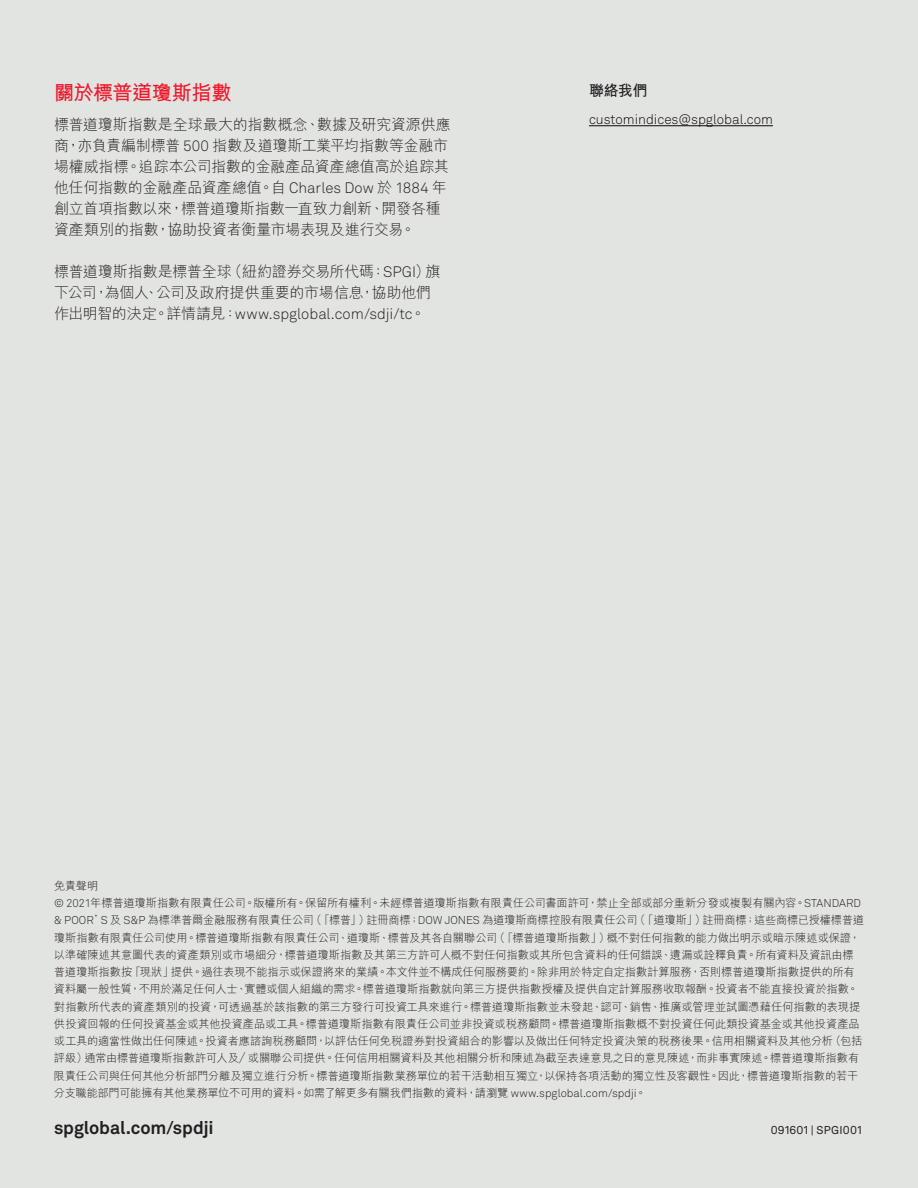
<style>
.page{position:relative;width:918px;height:1188px;background:#e2e4e2}
.page>*{position:absolute;margin:0;border:0;box-sizing:border-box;transform-origin:0 0}
.t1{font:700 20.25px "M Hei HK";letter-spacing:-.035em;color:#ee1b2d}
.t2{font:700 18px "Akkurat Pro";letter-spacing:-.005em;color:#231f20}
.t3{font:300 15px/21px "M Hei HK";letter-spacing:-.015em;color:#231f20}
.t4{font:15px "Akkurat Light Pro";color:#231f20}
.t5{font:700 15px "M Hei HK";color:#231f20}
.t6{font:13.5px "Akkurat Light Pro";color:#0e0607}
.t7{font:300 11.25px/17.2px "M Hei HK";letter-spacing:-.015em;color:#231f20}
.t8{font:11.25px "Akkurat LL";letter-spacing:.03em;color:#231f20}
.s1{font-family:"Akkurat Light Pro";font-weight:400}
.s2{font-family:"M Hei HK";font-weight:300}
</style>
<div class="page">
<hr style="left:589px;top:125px;width:184px;height:1px;background:#0e0607">
<h1 class="t1" style="left:54px;top:78px;width:179px">關於標普道瓊斯指數</h1>
<h3 class="t3" style="left:54px;top:113px;width:398px">標普道瓊斯指數是全球最大的指數概念、數據及研究資源供應商，亦負責編制標普 <span class="s1">500</span> 指數及道瓊斯工業平均指數等金融市場權威指標。追踪本公司指數的金融產品資產總值高於追踪其他任何指數的金融產品資產總值。自 <span class="s1">Charles Dow</span> 於 <span class="s1">1884</span> 年創立首項指數以來，標普道瓊斯指數一直致力創新、開發各種資產類別的指數，協助投資者衡量市場表現及進行交易。</h3>
<h3 class="t3" style="left:54px;top:261px;width:388px">標普道瓊斯指數是標普全球（紐約證券交易所代碼：<span class="s1">SPGI</span>）旗下公司，為個人、公司及政府提供重要的市場信息，協助他們</h3>
<h3 class="t4" style="left:54px;top:305px;width:373px"><span class="s2">作出明智的決定。詳情請見：</span>www.spglobal.com/sdji/tc<span class="s2">。</span></h3>
<h3 class="t5" style="left:589px;top:80px;width:60px">聯絡我們</h3>
<p class="t6" style="left:589px;top:112px;width:185px">customindices@spglobal.com</p>
<p class="t7" style="left:54px;top:877px;width:811px">免責聲明<br><span class="s1">© 2021</span>年標普道瓊斯指數有限責任公司。版權所有。保留所有權利。未經標普道瓊斯指數有限責任公司書面許可，禁止全部或部分重新分發或複製有關內容。<span class="s1">STANDARD &amp; POOR</span>’<span class="s1">S</span> 及 <span class="s1">S&amp;P</span> 為標準普爾金融服務有限責任公司（「標普」）註冊商標；<span class="s1">DOW JONES</span> 為道瓊斯商標控股有限責任公司（「道瓊斯」）註冊商標；這些商標已授權標普道瓊斯指數有限責任公司使用。標普道瓊斯指數有限責任公司、道瓊斯、標普及其各自關聯公司（「標普道瓊斯指數」）概不對任何指數的能力做出明示或暗示陳述或保證，以準確陳述其意圖代表的資產類別或市場細分，標普道瓊斯指數及其第三方許可人概不對任何指數或其所包含資料的任何錯誤、遺漏或詮釋負責。所有資料及資訊由標普道瓊斯指數按「現狀」提供。過往表現不能指示或保證將來的業績。本文件並不構成任何服務要約。除非用於特定自定指數計算服務，否則標普道瓊斯指數提供的所有資料屬一般性質，不用於滿足任何人士、實體或個人組織的需求。標普道瓊斯指數就向第三方提供指數授權及提供自定計算服務收取報酬。投資者不能直接投資於指數。對指數所代表的資產類別的投資，可透過基於該指數的第三方發行可投資工具來進行。標普道瓊斯指數並未發起、認可、銷售、推廣或管理並試圖憑藉任何指數的表現提供投資回報的任何投資基金或其他投資產品或工具。標普道瓊斯指數有限責任公司並非投資或稅務顧問。標普道瓊斯指數概不對投資任何此類投資基金或其他投資產品或工具的適當性做出任何陳述。投資者應諮詢稅務顧問，以評估任何免稅證券對投資組合的影響以及做出任何特定投資決策的稅務後果。信用相關資料及其他分析（包括評級）通常由標普道瓊斯指數許可人及／或關聯公司提供。任何信用相關資料及其他相關分析和陳述為截至表達意見之日的意見陳述，而非事實陳述。標普道瓊斯指數有限責任公司與任何其他分析部門分離及獨立進行分析。標普道瓊斯指數業務單位的若干活動相互獨立，以保持各項活動的獨立性及客觀性。因此，標普道瓊斯指數的若干分支職能部門可能擁有其他業務單位不可用的資料。如需了解更多有關我們指數的資料，請瀏覽 <span class="s1">www.spglobal.com/spdji</span>。</p>
<h2 class="t2" style="left:54px;top:1116px;width:161px">spglobal.com/spdji</h2>
<p class="t8" style="left:771px;top:1121px;width:93px">091601 | SPGI001</p>
</div>
